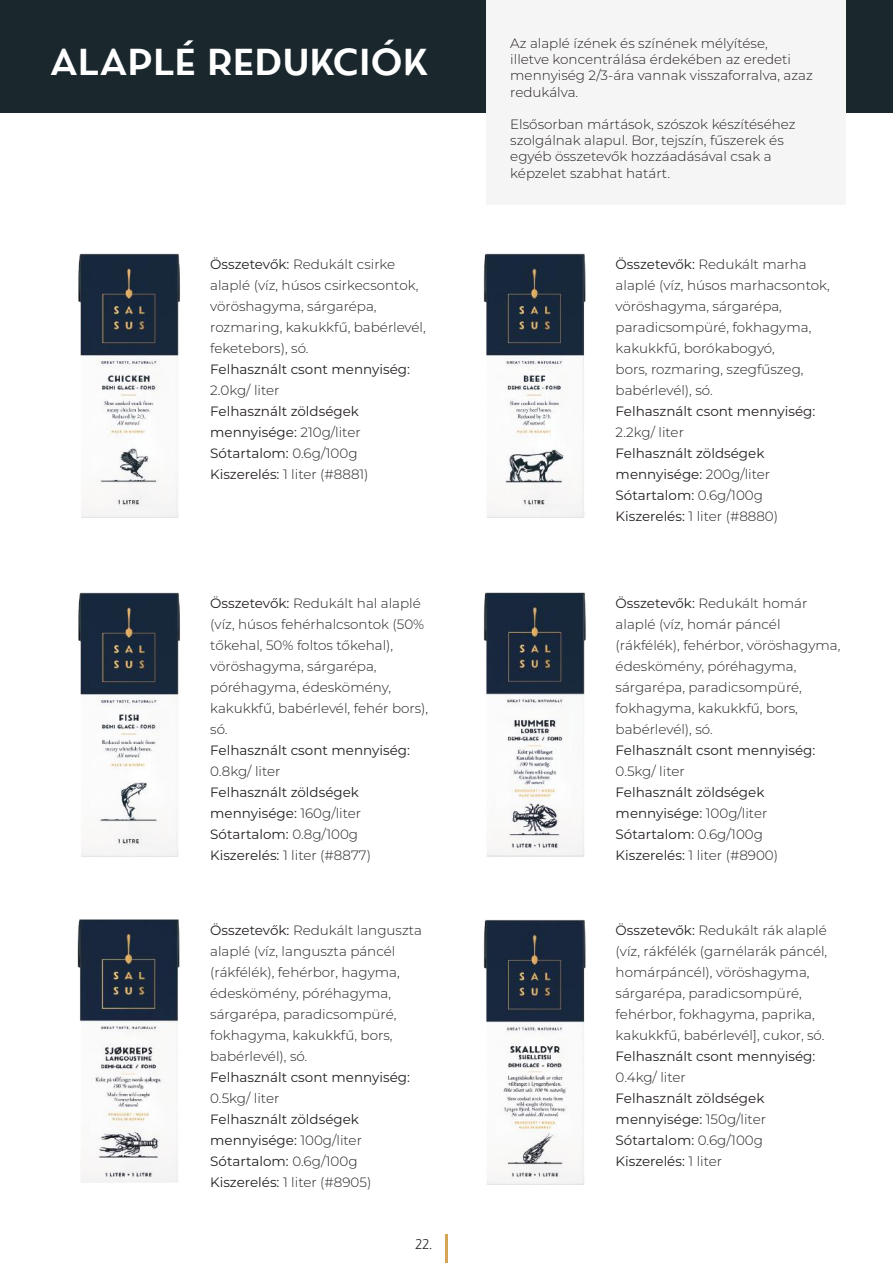
<style>
.page{position:relative;width:893px;height:1263px;background:#fff}
.page>*{position:absolute;margin:0;border:0;box-sizing:border-box;transform-origin:0 0}
.t1{font:700 36px "Rosina";color:#fff}
.t2{font:300 13.5px/21px "Montserrat";color:#241f1f}
.t3{font:13.5px/21px "Montserrat";color:#241f1f}
.t4{font:300 13.5px "Rosina";color:#241f1f}
.s1{font-weight:400}
.s2{font-weight:300}
</style>
<div class="page">
<hr style="left:445px;top:1235px;width:3px;height:28px;background:#d4a457">
<div style="left:0;top:0;width:893px;height:113px;background:#1a272d"></div>
<img style="left:78px;top:253px;width:102px;height:265px">
<img style="left:78px;top:592px;width:102px;height:265px">
<img style="left:483px;top:253px;width:103px;height:265px">
<img style="left:483px;top:592px;width:103px;height:265px">
<img style="left:483px;top:919px;width:103px;height:266px">
<div style="left:486px;top:0;width:360px;height:205px;background:#f6f5f5"></div>
<img style="left:77px;top:919px;width:103px;height:264px">
<h1 class="t1" style="left:50px;top:38px;width:380px">ALAPLÉ REDUKCIÓK</h1>
<p class="t2" style="left:510px;top:35px;width:304px;line-height:16.2px">Az alaplé ízének és színének mélyítése,<br>illetve koncentrálása érdekében az eredeti mennyiség 2/3-ára vannak visszaforralva, azaz redukálva.</p>
<p class="t2" style="left:510px;top:116px;width:287px;line-height:16.2px">Elsősorban mártások, szószok készítéséhez szolgálnak alapul. Bor, tejszín, fűszerek és egyéb összetevők hozzáadásával csak a képzelet szabhat határt.</p>
<p class="t2" style="left:210px;top:253px;width:217px"><span class="s1">Összetevők:</span> Redukált csirke alaplé (víz, húsos csirkecsontok, vöröshagyma, sárgarépa, rozmaring, kakukkfű, babérlevél, feketebors), só.</p>
<p class="t3" style="left:210px;top:358px;width:201px">Felhasznált csont mennyiség:</p>
<p class="t2" style="left:210px;top:379px;width:71px">2.0kg/ liter</p>
<p class="t3" style="left:210px;top:400px;width:160px">Felhasznált zöldségek mennyisége: <span class="s2">210g/liter<br></span>Sótartalom: <span class="s2">0.6g/100g<br></span>Kiszerelés: <span class="s2">1 liter (#8881)</span></p>
<p class="t2" style="left:210px;top:592px;width:220px"><span class="s1">Összetevők:</span> Redukált hal alaplé (víz, húsos fehérhalcsontok (50% tőkehal, 50% foltos tőkehal), vöröshagyma, sárgarépa, póréhagyma, édeskömény, kakukkfű, babérlevél, fehér bors), só.</p>
<p class="t3" style="left:210px;top:739px;width:201px">Felhasznált csont mennyiség:</p>
<p class="t2" style="left:210px;top:760px;width:72px">0.8kg/ liter</p>
<p class="t3" style="left:210px;top:781px;width:162px">Felhasznált zöldségek mennyisége: <span class="s2">160g/liter<br></span>Sótartalom: <span class="s2">0.8g/100g<br></span>Kiszerelés: <span class="s2">1 liter (#8877)</span></p>
<p class="t2" style="left:210px;top:919px;width:213px"><span class="s1">Összetevők:</span> Redukált languszta alaplé (víz, languszta páncél (rákfélék), fehérbor, hagyma, édeskömény, póréhagyma, sárgarépa, paradicsompüré, fokhagyma, kakukkfű, bors, babérlevél), só.</p>
<p class="t3" style="left:210px;top:1066px;width:201px">Felhasznált csont mennyiség:</p>
<p class="t2" style="left:210px;top:1087px;width:71px">0.5kg/ liter</p>
<p class="t3" style="left:210px;top:1108px;width:163px">Felhasznált zöldségek mennyisége: <span class="s2">100g/liter<br></span>Sótartalom: <span class="s2">0.6g/100g<br></span>Kiszerelés: <span class="s2">1 liter (#8905)</span></p>
<p class="t4" style="left:415px;top:1235px;width:18px">22.</p>
<p class="t2" style="left:616px;top:253px;width:216px"><span class="s1">Összetevők:</span> Redukált marha alaplé (víz, húsos marhacsontok, vöröshagyma, sárgarépa, paradicsompüré, fokhagyma, kakukkfű, borókabogyó,<br>bors, rozmaring, szegfűszeg, babérlevél), só.</p>
<p class="t3" style="left:616px;top:400px;width:201px">Felhasznált csont mennyiség:</p>
<p class="t2" style="left:616px;top:421px;width:70px">2.2kg/ liter</p>
<p class="t3" style="left:616px;top:442px;width:164px">Felhasznált zöldségek mennyisége: <span class="s2">200g/liter<br></span>Sótartalom: <span class="s2">0.6g/100g<br></span>Kiszerelés: <span class="s2">1 liter (#8880)</span></p>
<p class="t2" style="left:616px;top:592px;width:226px"><span class="s1">Összetevők:</span> Redukált homár alaplé (víz, homár páncél (rákfélék), fehérbor, vöröshagyma, édeskömény, póréhagyma, sárgarépa, paradicsompüré, fokhagyma, kakukkfű, bors, babérlevél), só.</p>
<p class="t3" style="left:616px;top:739px;width:201px">Felhasznált csont mennyiség:</p>
<p class="t2" style="left:616px;top:760px;width:71px">0.5kg/ liter</p>
<p class="t3" style="left:616px;top:781px;width:164px">Felhasznált zöldségek mennyisége: <span class="s2">100g/liter<br></span>Sótartalom: <span class="s2">0.6g/100g<br></span>Kiszerelés: <span class="s2">1 liter (#8900)</span></p>
<p class="t2" style="left:616px;top:920px;width:213px"><span class="s1">Összetevők:</span> Redukált rák alaplé (víz, rákfélék (garnélarák páncél, homárpáncél), vöröshagyma, sárgarépa, paradicsompüré, fehérbor, fokhagyma, paprika, kakukkfű, babérlevél], cukor, só.</p>
<p class="t3" style="left:616px;top:1046px;width:201px">Felhasznált csont mennyiség:</p>
<p class="t2" style="left:616px;top:1067px;width:72px">0.4kg/ liter</p>
<p class="t3" style="left:616px;top:1088px;width:152px">Felhasznált zöldségek mennyisége: <span class="s2">150g/liter<br></span>Sótartalom: <span class="s2">0.6g/100g<br></span>Kiszerelés: <span class="s2">1 liter</span></p>
</div>
